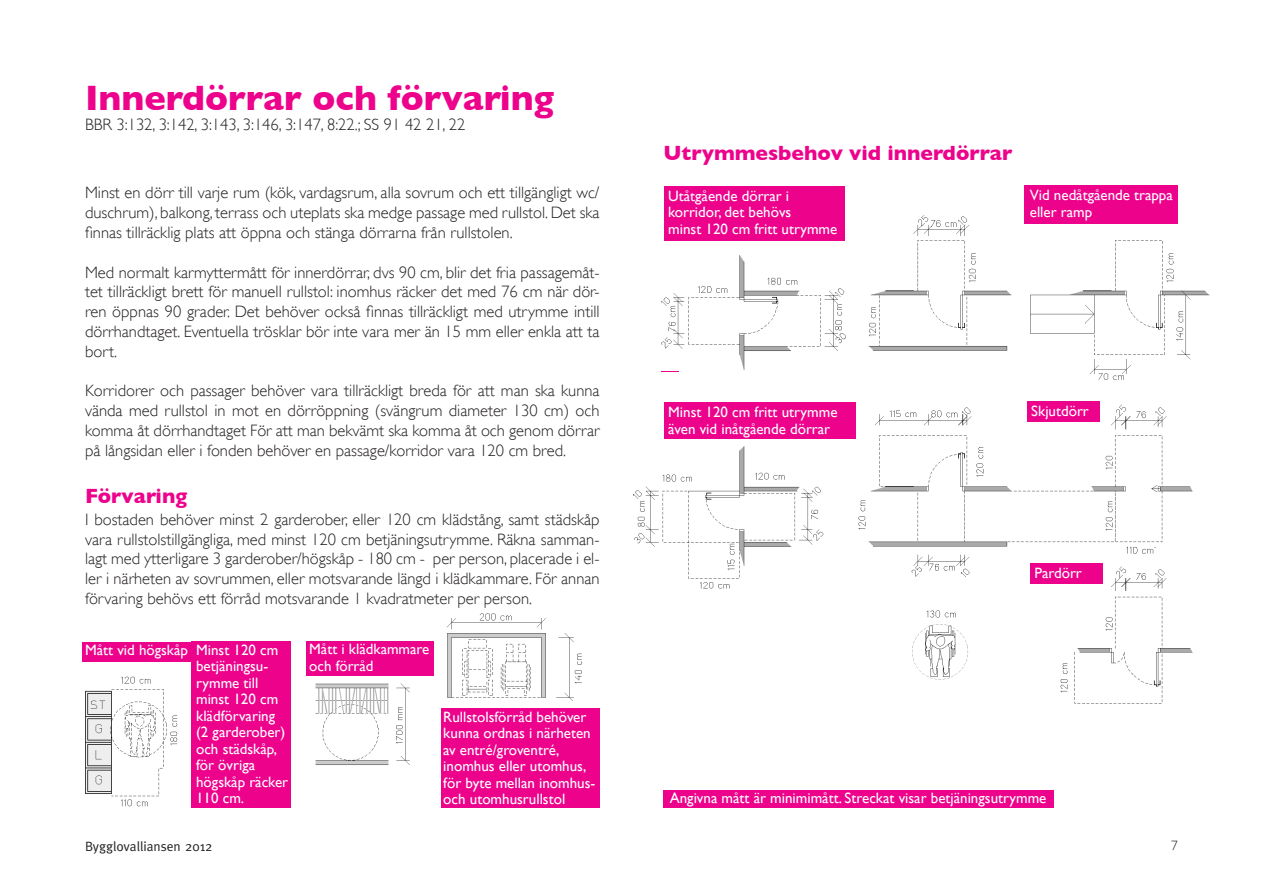
<style>
.page{position:relative;width:1263px;height:893px;background:#fff}
.page>*{position:absolute;margin:0;border:0;box-sizing:border-box;transform-origin:0 0}
.Bildtext{font:700 36px "Gill Sans";color:#ed028c}
.Bildtext-2{font:700 21px "Gill Sans";color:#ed028c}
.Bildtext-3{font:300 16.5px/19.8px "Gill Sans";color:#231f20;text-align:justify}
.Brödtext{font:15px/16.5px "Gill Sans";color:#fff}
.Bildtext-4{font:15px "Gill Sans";color:#fff}
.t1{font:13.5px "Meta";color:#231f20}
.t2{font:300 13.5px "Gill Sans";color:#231f20}
</style>
<div class="page">
<img style="left:633px;top:211px;width:577px;height:493px">
<div style="left:82px;top:642px;width:109px;height:20px;background:#ed028c"></div>
<div style="left:1025px;top:185px;width:153px;height:39px;background:#ed028c"></div>
<div style="left:306px;top:641px;width:128px;height:34px;background:#ed028c"></div>
<div style="left:441px;top:708px;width:159px;height:100px;background:#ed028c"></div>
<div style="left:665px;top:186px;width:180px;height:55px;background:#ed028c"></div>
<div style="left:664px;top:402px;width:191px;height:36px;background:#ed028c"></div>
<img style="left:85px;top:676px;width:93px;height:131px">
<img style="left:315px;top:683px;width:95px;height:82px">
<img style="left:447px;top:613px;width:135px;height:88px">
<div style="left:663px;top:791px;width:390px;height:17px;background:#ed028c"></div>
<svg style="left:662px;top:371px;width:17px;height:1px"></svg>
<div style="left:191px;top:641px;width:100px;height:167px;background:#ed028c"></div>
<div style="left:1027px;top:402px;width:73px;height:20px;background:#ed028c"></div>
<div style="left:1031px;top:563px;width:72px;height:21px;background:#ed028c"></div>
<p class="Bildtext" style="left:85px;top:77px;width:471px">Innerdörrar och förvaring</p>
<p class="Bildtext-3" style="left:85px;top:114px;width:382px">BBR 3:132, 3:142, 3:143, 3:146, 3:147, 8:22.; SS 91 42 21, 22</p>
<p class="Bildtext-3" style="left:85px;top:183px;width:516px">Minst en dörr till varje rum (kök, vardagsrum, alla sovrum och ett tillgängligt wc/ duschrum), balkong, terrass och uteplats ska medge passage med rullstol. Det ska finnas tillräcklig plats att öppna och stänga dörrarna från rullstolen.</p>
<p class="Bildtext-3" style="left:85px;top:262px;width:516px">Med normalt karmyttermått för innerdörrar, dvs 90 cm, blir det fria passagemåt&shy;tet tillräckligt brett för manuell rullstol: inomhus räcker det med 76 cm när dör&shy;ren öppnas 90 grader. Det behöver också finnas tillräckligt med utrymme intill dörrhandtaget. Eventuella trösklar bör inte vara mer än 15 mm eller enkla att ta bort.</p>
<p class="Bildtext-3" style="left:85px;top:381px;width:516px">Korridorer och passager behöver vara tillräckligt breda för att man ska kunna vända med rullstol in mot en dörröppning (svängrum diameter 130 cm) och komma åt dörrhandtaget För att man bekvämt ska komma åt och genom dörrar på långsidan eller i fonden behöver en passage/korridor vara 120 cm bred.</p>
<p class="Bildtext-2" style="left:85px;top:484px;width:104px">Förvaring</p>
<p class="Bildtext-3" style="left:85px;top:509px;width:516px">I bostaden behöver minst 2 garderober, eller 120 cm klädstång, samt städskåp vara rullstolstillgängliga, med minst 120 cm betjäningsutrymme. Räkna samman&shy;lagt med ytterligare 3 garderober/högskåp - 180 cm - per person, placerade i el&shy;ler i närheten av sovrummen, eller motsvarande längd i klädkammare. För annan förvaring behövs ett förråd motsvarande 1 kvadratmeter per person.</p>
<p class="Brödtext" style="left:196px;top:641px;width:84px">Minst 120 cm</p>
<p class="Brödtext" style="left:196px;top:658px;width:93px">betjäningsu&shy;rymme till minst 120 cm klädförvaring (2 garderober) och städskåp, för övriga högskåp räcker<br>110 cm.</p>
<p class="Brödtext" style="left:85px;top:642px;width:105px">Mått vid högskåp</p>
<p class="Brödtext" style="left:309px;top:641px;width:122px">Mått i klädkammare</p>
<p class="Brödtext" style="left:309px;top:657px;width:66px">och förråd</p>
<p class="Brödtext" style="left:443px;top:708px;width:154px">Rullstolsförråd behöver kunna ordnas i närheten av entré/groventré, inomhus eller utomhus, för byte mellan inomhus&shy;och utomhusrullstol</p>
<p class="Bildtext-2" style="left:663px;top:141px;width:351px">Utrymmesbehov vid innerdörrar</p>
<p class="Brödtext" style="left:668px;top:187px;width:122px">Utåtgående dörrar i</p>
<p class="Brödtext" style="left:668px;top:204px;width:125px">korridor, det behövs</p>
<p class="Brödtext" style="left:668px;top:220px;width:171px">minst 120 cm fritt utrymme</p>
<p class="Brödtext" style="left:1030px;top:187px;width:144px">Vid nedåtgående trappa</p>
<p class="Brödtext" style="left:1030px;top:203px;width:64px">eller ramp</p>
<p class="Brödtext" style="left:668px;top:404px;width:171px">Minst 120 cm fritt utrymme</p>
<p class="Brödtext" style="left:668px;top:420px;width:163px">även vid inåtgående dörrar</p>
<p class="Brödtext" style="left:1031px;top:403px;width:59px">Skjutdörr</p>
<p class="Brödtext" style="left:1034px;top:564px;width:49px">Pardörr</p>
<p class="Bildtext-4" style="left:670px;top:789px;width:378px">Angivna mått är minimimått. Streckat visar betjäningsutrymme</p>
<p class="t1" style="left:85px;top:838px;width:129px">Bygglovalliansen 2012</p>
<p class="t2" style="left:1171px;top:837px;width:8px">7</p>
</div>
